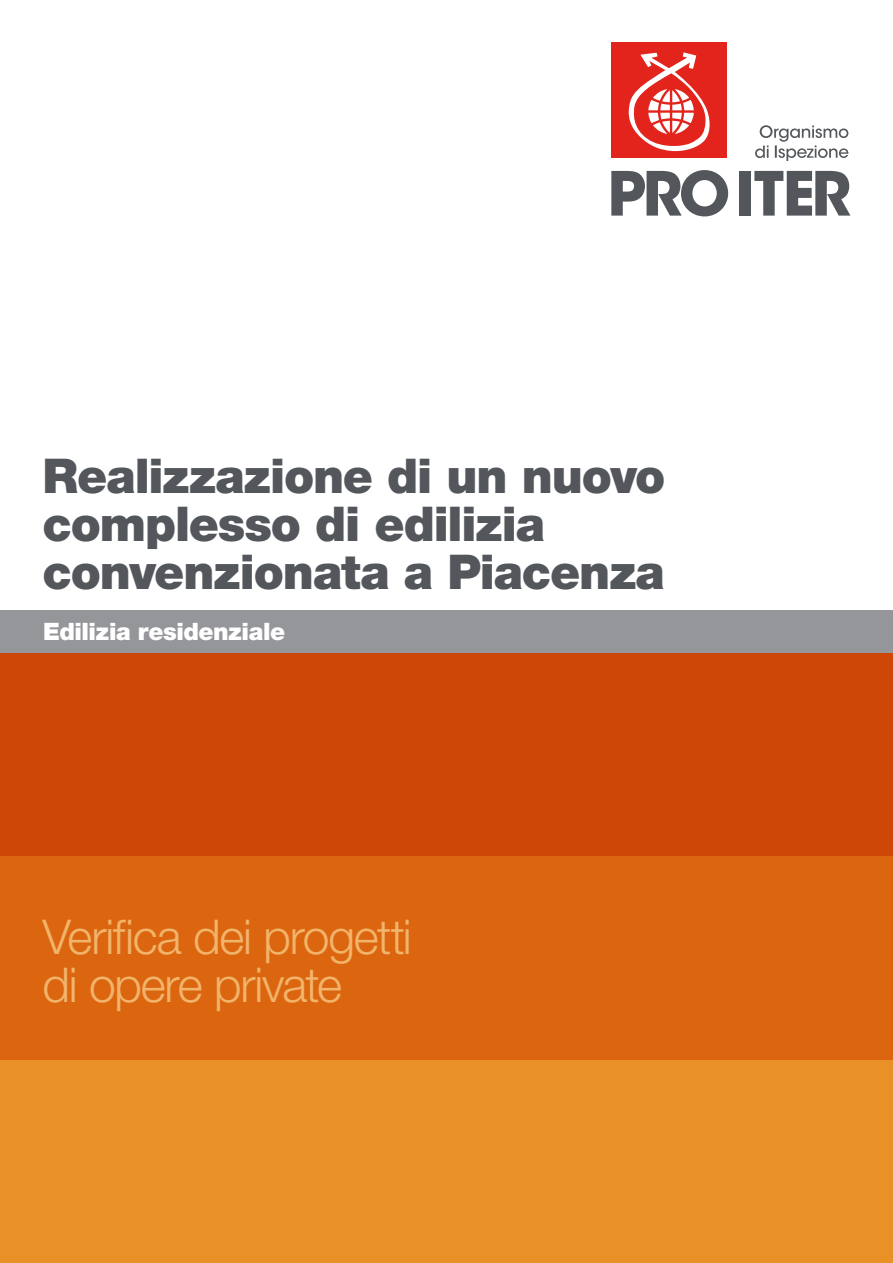
<style>
.page{position:relative;width:893px;height:1263px;background:#fff}
.page>*{position:absolute;margin:0;border:0;box-sizing:border-box;transform-origin:0 0}
.t1{font:900 48px/48px "Helvetica Neue LT Std";letter-spacing:-.025em;color:#53565a}
.t2{font:300 48px/48px "Helvetica Neue LT Std";letter-spacing:-.025em;color:#f1b46b}
.t3{font:900 24px "Helvetica Neue LT Std";letter-spacing:-.02em;color:#fff}
</style>
<div class="page">
<div style="left:0;top:653px;width:893px;height:610px;background:#e99127"></div>
<div style="left:0;top:653px;width:893px;height:406px;background:#dc6610"></div>
<div style="left:0;top:653px;width:893px;height:203px;background:#ce4706"></div>
<div style="left:0;top:610px;width:893px;height:43px;background:#94969a"></div>
<div style="left:611px;top:43px;width:116px;height:115px;background:#e2241c"></div>
<svg style="left:628px;top:52px;width:82px;height:100px"></svg>
<svg style="left:611px;top:170px;width:117px;height:46px"></svg>
<div style="left:740px;top:171px;width:11px;height:45px;background:#53565a"></div>
<svg style="left:754px;top:171px;width:96px;height:45px"></svg>
<svg style="left:755px;top:125px;width:93px;height:36px"></svg>
<p class="t1" style="left:43px;top:452px;width:624px">Realizzazione di un nuovo complesso di edilizia convenzionata a Piacenza</p>
<p class="t3" style="left:43px;top:617px;width:244px">Edilizia residenziale</p>
<p class="t2" style="left:43px;top:912px;width:371px">Verifica dei progetti di opere private</p>
</div>
